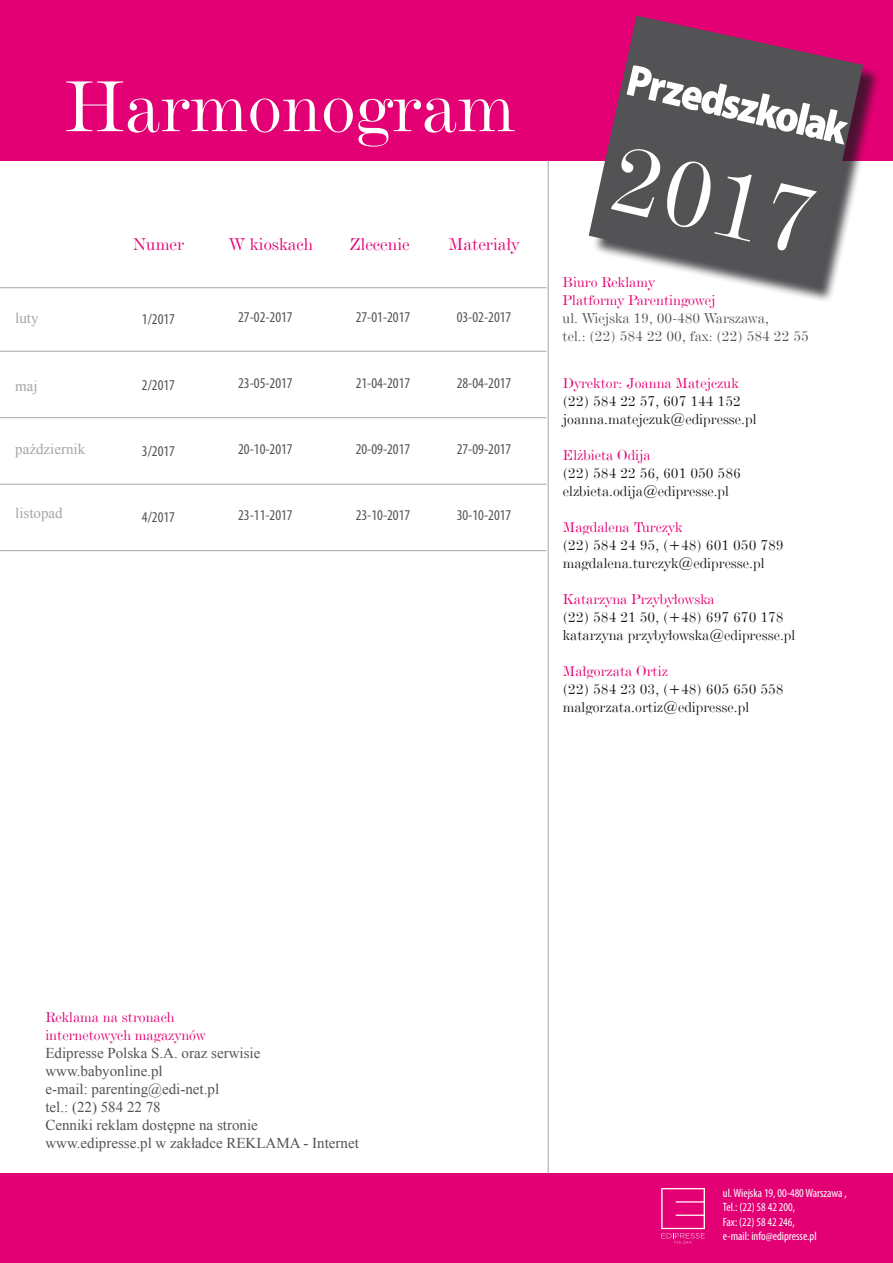
<style>
.page{position:relative;width:893px;height:1263px;background:#fff}
.page>*{position:absolute;margin:0;border:0;box-sizing:border-box;transform-origin:0 0}
.t1{font:99px "De Vinne EU";color:#fff}
.t2{font:75px "De Vinne EU";color:#fff}
.t3{font:18px "De Vinne EU";color:#e30074}
.t4{font:15px "De Vinne EU";color:#1a171c}
.t5{font:15px/18px "De Vinne EU";color:#e30074}
.t6{font:15px/18px "Times New Roman";color:#535355}
.t7{font:condensed 15px "Myriad Pro";color:#535355}
.t8{font:15px "De Vinne EU";color:#535355}
.t9{font:15px "Times New Roman";color:#a3a5a7}
.t10{font:condensed 12px "Myriad Pro";color:#fff}
</style>
<div class="page">
<div style="left:0;top:0;width:893px;height:161px;background:#e30074"></div>
<div style="left:0;top:1173px;width:893px;height:90px;background:#e30074"></div>
<div style="left:591px;top:18px;width:290px;height:285px;background:#1a171c;opacity:.75"></div>
<svg style="left:589px;top:16px;width:274px;height:269px;fill:#535355"></svg>
<hr style="left:548px;top:161px;width:1px;height:1012px;background:#a3a5a7">
<hr style="left:0;top:287px;width:546px;height:1px;background:#a3a5a7">
<hr style="left:0;top:351px;width:546px;height:1px;background:#a3a5a7">
<hr style="left:0;top:417px;width:546px;height:1px;background:#a3a5a7">
<hr style="left:0;top:484px;width:546px;height:1px;background:#a3a5a7">
<hr style="left:0;top:550px;width:546px;height:1px;background:#a3a5a7">
<svg style="left:627px;top:65px;width:221px;height:80px;background:#78787a"></svg>
<svg style="left:661px;top:1188px;width:44px;height:56px"></svg>
<p class="t2" style="left:65px;top:61px;width:452px">Harmonogram</p>
<p class="t3" style="left:133px;top:233px;width:53px">Numer</p>
<p class="t3" style="left:229px;top:233px;width:85px">W kioskach</p>
<p class="t3" style="left:350px;top:233px;width:61px">Zlecenie</p>
<p class="t3" style="left:449px;top:233px;width:72px">Materiały</p>
<p class="t9" style="left:15px;top:308px;width:25px">luty</p>
<p class="t7" style="left:142px;top:310px;width:35px">1/2017</p>
<p class="t7" style="left:238px;top:308px;width:56px">27-02-2017</p>
<p class="t7" style="left:356px;top:308px;width:56px">27-01-2017</p>
<p class="t7" style="left:457px;top:308px;width:56px">03-02-2017</p>
<p class="t9" style="left:15px;top:376px;width:24px">maj</p>
<p class="t7" style="left:142px;top:376px;width:35px">2/2017</p>
<p class="t7" style="left:238px;top:374px;width:56px">23-05-2017</p>
<p class="t7" style="left:356px;top:374px;width:56px">21-04-2017</p>
<p class="t7" style="left:457px;top:374px;width:56px">28-04-2017</p>
<p class="t9" style="left:15px;top:439px;width:71px">październik</p>
<p class="t7" style="left:142px;top:442px;width:35px">3/2017</p>
<p class="t7" style="left:238px;top:440px;width:56px">20-10-2017</p>
<p class="t7" style="left:356px;top:440px;width:56px">20-09-2017</p>
<p class="t7" style="left:457px;top:440px;width:56px">27-09-2017</p>
<p class="t9" style="left:15px;top:503px;width:49px">listopad</p>
<p class="t7" style="left:142px;top:508px;width:35px">4/2017</p>
<p class="t7" style="left:238px;top:506px;width:56px">23-11-2017</p>
<p class="t7" style="left:356px;top:506px;width:56px">23-10-2017</p>
<p class="t7" style="left:457px;top:506px;width:56px">30-10-2017</p>
<p class="t1" style="left:627px;top:118px;width:207px;rotate:13deg">2017</p>
<p class="t5" style="left:563px;top:274px;width:94px">Biuro Reklamy</p>
<p class="t5" style="left:563px;top:292px;width:154px">Platformy Parentingowej</p>
<p class="t8" style="left:563px;top:309px;width:208px">ul. Wiejska 19, 00-480 Warszawa,</p>
<p class="t8" style="left:563px;top:327px;width:248px">tel.: (22) 584 22 00, fax: (22) 584 22 55</p>
<p class="t5" style="left:563px;top:375px;width:178px">Dyrektor: Joanna Matejczuk</p>
<p class="t4" style="left:563px;top:392px;width:180px">(22) 584 22 57, 607 144 152</p>
<p class="t4" style="left:563px;top:410px;width:195px">joanna.matejczuk@edipresse.pl</p>
<p class="t5" style="left:563px;top:447px;width:89px">Elżbieta Odija</p>
<p class="t4" style="left:563px;top:464px;width:180px">(22) 584 22 56, 601 050 586</p>
<p class="t4" style="left:563px;top:482px;width:168px">elzbieta.odija@edipresse.pl</p>
<p class="t5" style="left:563px;top:519px;width:121px">Magdalena Turczyk</p>
<p class="t4" style="left:563px;top:536px;width:222px">(22) 584 24 95, (+48) 601 050 789</p>
<p class="t4" style="left:563px;top:554px;width:203px">magdalena.turczyk@edipresse.pl</p>
<p class="t5" style="left:563px;top:591px;width:153px">Katarzyna Przybyłowska</p>
<p class="t4" style="left:563px;top:608px;width:222px">(22) 584 21 50, (+48) 697 670 178</p>
<p class="t4" style="left:563px;top:626px;width:234px">katarzyna przybyłowska@edipresse.pl</p>
<p class="t5" style="left:563px;top:663px;width:107px">Małgorzata Ortiz</p>
<p class="t4" style="left:563px;top:680px;width:222px">(22) 584 23 03, (+48) 605 650 558</p>
<p class="t4" style="left:563px;top:698px;width:188px">malgorzata.ortiz@edipresse.pl</p>
<p class="t5" style="left:45px;top:1008px;width:162px">Reklama na stronach internetowych magazynów</p>
<p class="t6" style="left:45px;top:1044px;width:216px">Edipresse Polska S.A. oraz serwisie</p>
<p class="t6" style="left:45px;top:1062px;width:119px">www.babyonline.pl</p>
<p class="t6" style="left:45px;top:1080px;width:175px">e-mail: parenting@edi-net.pl</p>
<p class="t6" style="left:45px;top:1098px;width:117px">tel.: (22) 584 22 78</p>
<p class="t6" style="left:45px;top:1116px;width:315px">Cenniki reklam dostępne na stronie www.edipresse.pl w zakładce REKLAMA - Internet</p>
<p class="t10" style="left:723px;top:1186px;width:125px">ul. Wiejska 19, 00-480 Warszawa ,</p>
<p class="t10" style="left:723px;top:1200px;width:74px">Tel.: (22) 58 42 200,</p>
<p class="t10" style="left:723px;top:1214px;width:73px">Fax: (22) 58 42 246,</p>
<p class="t10" style="left:723px;top:1229px;width:95px">e-mail: info@edipresse.pl</p>
</div>
